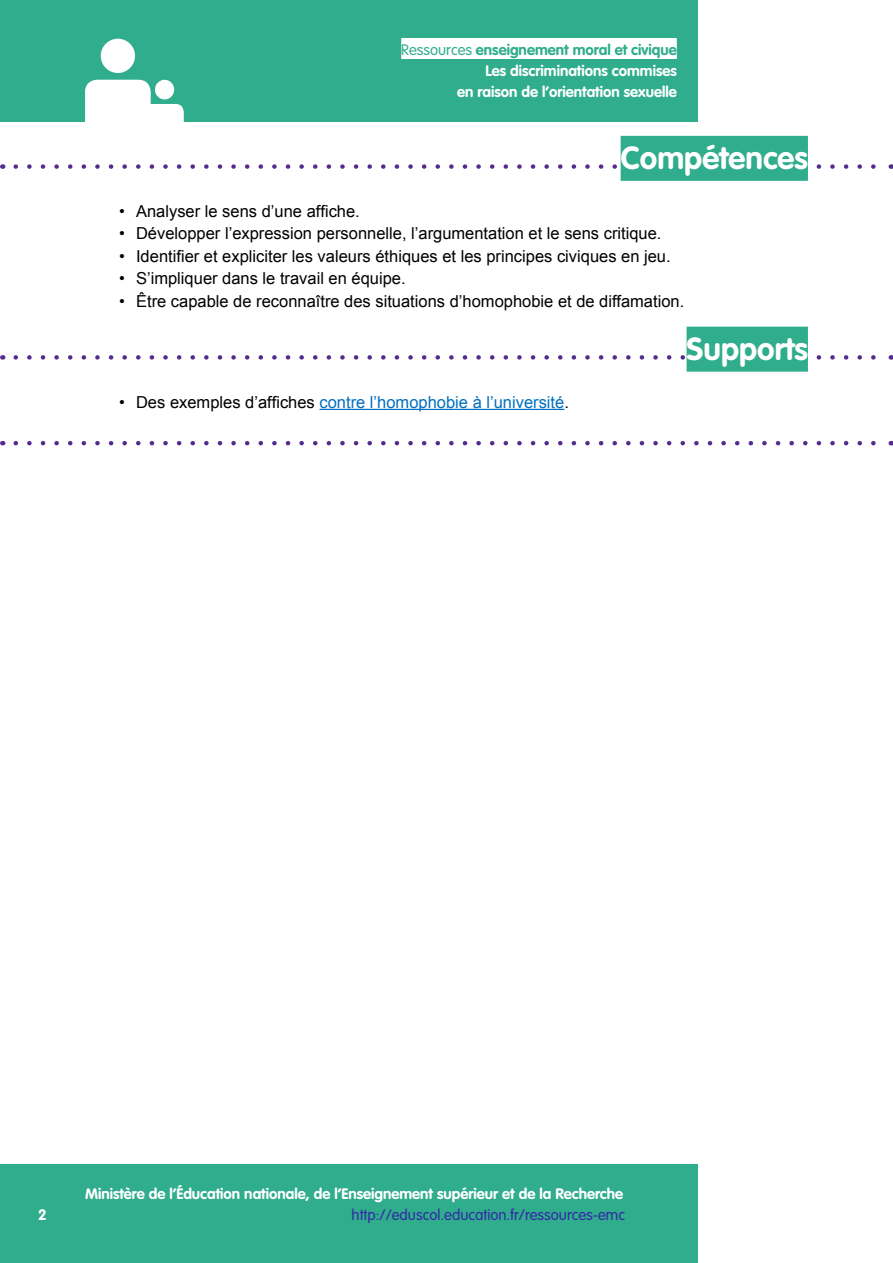
<style>
.page{position:relative;width:893px;height:1263px;background:#fff}
.page>*{position:absolute;margin:0;border:0;box-sizing:border-box;transform-origin:0 0}
.Titre_1{font:700 31.5px "VAG Rounded Std";color:#fff}
.t1{font:16.5px "Arial";color:#000}
.t2{font:16.5px "Arial";color:#0070c0}
.Pied_de_page{font:700 15px/21px "VAG Rounded Std";color:#fff;text-align:right}
.t3{font:300 15px "VAG Rounded Std";color:#3229a7}
.s1{font-weight:300;color:#2fad8d}
.s2{color:#2fad8d}
.s3{color:#000}
</style>
<div class="page">
<div style="left:0;top:0;width:697px;height:122px;background:#2fad8d"></div>
<div style="left:155px;top:80px;width:19px;height:19px;background:#fff;border-radius:50%"></div>
<div style="left:85px;top:80px;width:66px;height:86px;background:#fff;border-radius:12px"></div>
<div style="left:134px;top:104px;width:50px;height:62px;background:#fff;border-radius:8px"></div>
<div style="left:101px;top:39px;width:34px;height:34px;background:#fff;border-radius:50%"></div>
<div style="left:401px;top:38px;width:276px;height:21px;background:#fff"></div>
<div style="left:0;top:1164px;width:697px;height:99px;background:#2fad8d"></div>
<svg style="left:16px;top:164px;width:860px;height:5px"></svg>
<div style="left:621px;top:136px;width:187px;height:45px;background:#2fad8d"></div>
<svg style="left:16px;top:355px;width:860px;height:5px"></svg>
<div style="left:687px;top:327px;width:121px;height:45px;background:#2fad8d"></div>
<hr style="left:319px;top:409px;width:245px;height:1px;background:#0070c0">
<svg style="left:16px;top:441px;width:860px;height:4px"></svg>
<p class="Pied_de_page" style="left:401px;top:39px;width:277px"><span class="s1">Ressources</span> <span class="s2">enseignement moral et civique<br></span>Les discriminations commises<br>en raison de l’orientation sexuelle</p>
<h1 class="Titre_1" style="left:621px;top:139px;width:189px">Compétences</h1>
<p class="t1" style="left:119px;top:200px;width:242px">• Analyser le sens d’une affiche.</p>
<p class="t1" style="left:119px;top:223px;width:544px">• Développer l’expression personnelle, l’argumentation et le sens critique.</p>
<p class="t1" style="left:119px;top:245px;width:553px">• Identifier et expliciter les valeurs éthiques et les principes civiques en jeu.</p>
<p class="t1" style="left:119px;top:268px;width:288px">• S’impliquer dans le travail en équipe.</p>
<p class="t1" style="left:119px;top:290px;width:567px">• Être capable de reconnaître des situations d’homophobie et de diffamation.</p>
<p class="t2" style="left:119px;top:391px;width:451px"><span class="s3">• Des exemples d’affiches</span> contre l’homophobie à l’université<span class="s3">.</span></p>
<h1 class="Titre_1" style="left:687px;top:330px;width:123px">Supports</h1>
<p class="Pied_de_page" style="left:85px;top:1184px;width:540px">Ministère de l’Éducation nationale, de l’Enseignement supérieur et de la Recherche</p>
<p class="Pied_de_page" style="left:38px;top:1204px;width:10px">2</p>
<p class="t3" style="left:352px;top:1206px;width:275px">http://eduscol.education.fr/ressources-emc</p>
</div>
